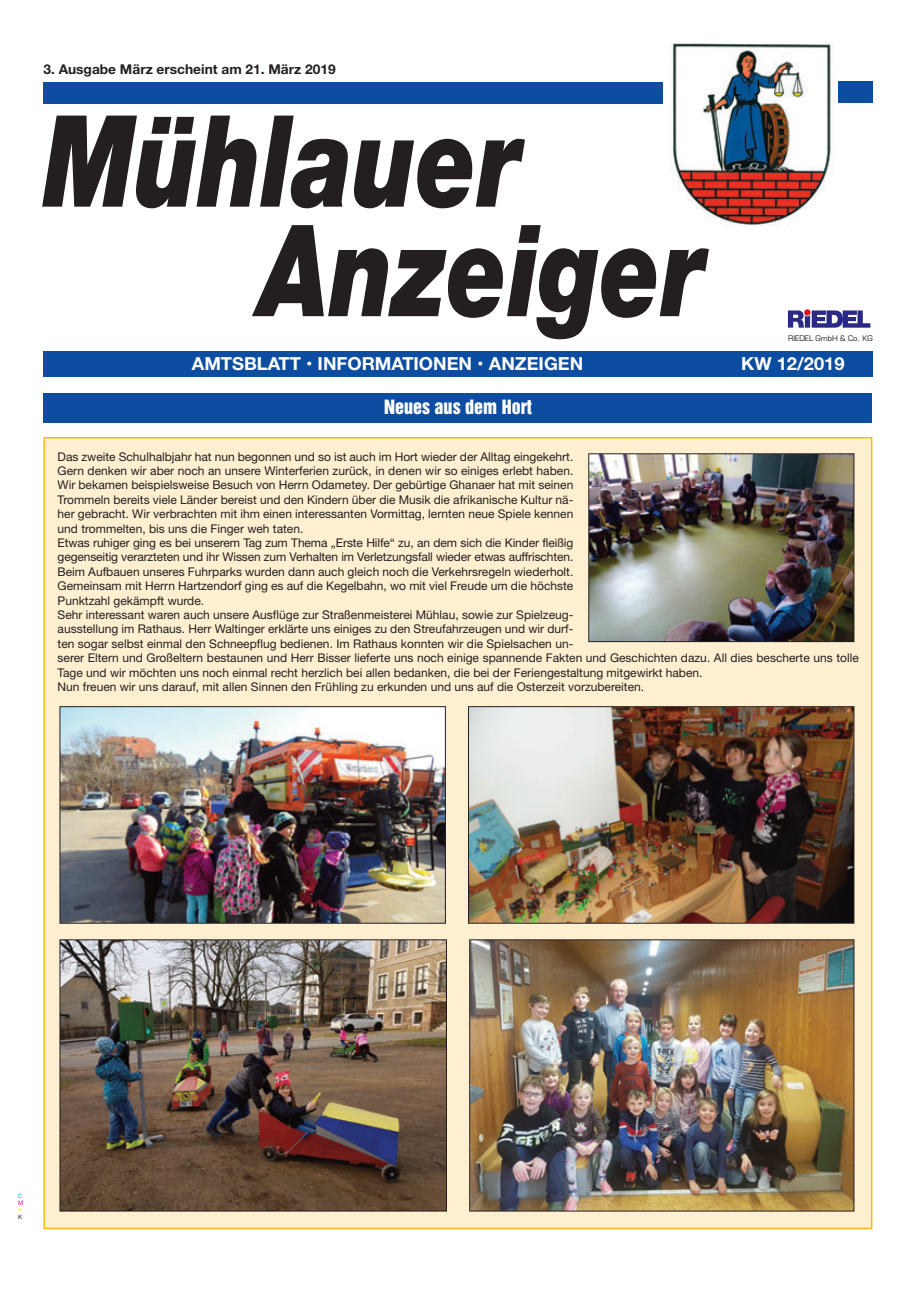
<style>
.page{position:relative;width:915px;height:1293px;background:#fff}
.page>*{position:absolute;margin:0;border:0;box-sizing:border-box;transform-origin:0 0}
.t1{font:italic 900 127.5px/109.5px "Helvetica Neue";color:#231f20;scale:.76 1}
.t2{font:700 18px "Helvetica Neue";color:#fff}
.t3{font:18px "Helvetica Inserat";color:#fff}
.t4{font:700 13.5px "Helvetica Neue";color:#231f20}
.t5{font:12px/14.4px "Helvetica Neue";color:#231f20}
.t6{font:7.5px "Eurostile";color:#231f20}
.t7{font:6px "Helvetica Neue";color:#00aeef}
.t8{font:6px "Helvetica Neue";color:#ed028c}
.t9{font:6px "Helvetica Neue";color:#fff101}
.t10{font:6px "Helvetica Neue";color:#231f20}
</style>
<div class="page">
<div style="left:45px;top:438px;width:825px;height:789px;background:#feefd0"></div>
<div style="left:43px;top:82px;width:619px;height:21px;background:#0d4da1"></div>
<div style="left:838px;top:82px;width:34px;height:21px;background:#0d4da1"></div>
<div style="left:43px;top:351px;width:829px;height:26px;background:#0d4da1"></div>
<img style="left:670px;top:42px;width:161px;height:184px">
<div style="left:43px;top:393px;width:829px;height:30px;background:#0d4da1"></div>
<svg style="left:787px;top:310px;width:83px;height:18px"></svg>
<img style="left:590px;top:455px;width:262px;height:185px">
<div style="left:588px;top:453px;width:266px;height:189px;border:1px solid #231f20"></div>
<img style="left:470px;top:708px;width:382px;height:213px">
<div style="left:468px;top:706px;width:386px;height:217px;border:1px solid #231f20"></div>
<img style="left:62px;top:708px;width:381px;height:213px">
<div style="left:60px;top:706px;width:385px;height:217px;border:1px solid #231f20"></div>
<img style="left:62px;top:941px;width:382px;height:268px">
<div style="left:60px;top:939px;width:386px;height:272px;border:1px solid #231f20"></div>
<img style="left:471px;top:941px;width:381px;height:268px">
<div style="left:469px;top:939px;width:385px;height:272px;border:1px solid #231f20"></div>
<p class="t4" style="left:43px;top:65px;width:294px">3. Ausgabe März erscheint am 21. März 2019</p>
<h1 class="t1" style="left:259px;top:117px;width:587px;text-indent:-216px">Mühlauer<br>Anzeiger</h1>
<h2 class="t2" style="left:192px;top:357px;width:393px">AMTSBLATT • INFORMATIONEN • ANZEIGEN</h2>
<h2 class="t2" style="left:741px;top:357px;width:105px">KW 12/2019</h2>
<p class="t6" style="left:787px;top:335px;width:86px">RIEDEL GmbH &amp; Co. KG</p>
<h2 class="t3" style="left:384px;top:399px;width:149px">Neues aus dem Hort</h2>
<p class="t5" style="left:58px;top:450px;width:802px">Das zweite Schulhalbjahr hat nun begonnen und so ist auch im Hort wieder der Alltag eingekehrt.<br>Gern denken wir aber noch an unsere Winterferien zurück, in denen wir so einiges erlebt haben.<br>Wir bekamen beispielsweise Besuch von Herrn Odametey. Der gebürtige Ghanaer hat mit seinen<br>Trommeln bereits viele Länder bereist und den Kindern über die Musik die afrikanische Kultur nä-<br>her gebracht. Wir verbrachten mit ihm einen interessanten Vormittag, lernten neue Spiele kennen<br>und trommelten, bis uns die Finger weh taten.<br>Etwas ruhiger ging es bei unserem Tag zum Thema „Erste Hilfe“ zu, an dem sich die Kinder fleißig<br>gegenseitig verarzteten und ihr Wissen zum Verhalten im Verletzungsfall wieder etwas auffrischten.<br>Beim Aufbauen unseres Fuhrparks wurden dann auch gleich noch die Verkehrsregeln wiederholt.<br>Gemeinsam mit Herrn Hartzendorf ging es auf die Kegelbahn, wo mit viel Freude um die höchste<br>Punktzahl gekämpft wurde.<br>Sehr interessant waren auch unsere Ausflüge zur Straßenmeisterei Mühlau, sowie zur Spielzeug-<br>ausstellung im Rathaus. Herr Waltinger erklärte uns einiges zu den Streufahrzeugen und wir durf-<br>ten sogar selbst einmal den Schneepflug bedienen. Im Rathaus konnten wir die Spielsachen un-<br>serer Eltern und Großeltern bestaunen und Herr Bisser lieferte uns noch einige spannende Fakten und Geschichten dazu. All dies bescherte uns tolle Tage und wir möchten uns noch einmal recht herzlich bei allen bedanken, die bei der Feriengestaltung mitgewirkt haben.<br>Nun freuen wir uns darauf, mit allen Sinnen den Frühling zu erkunden und uns auf die Osterzeit vorzubereiten.</p>
<p class="t7" style="left:18px;top:1193px;width:6px">C</p>
<p class="t8" style="left:18px;top:1200px;width:7px">M</p>
<p class="t9" style="left:18px;top:1207px;width:5px">Y</p>
<p class="t10" style="left:18px;top:1214px;width:6px">K</p>
</div>
